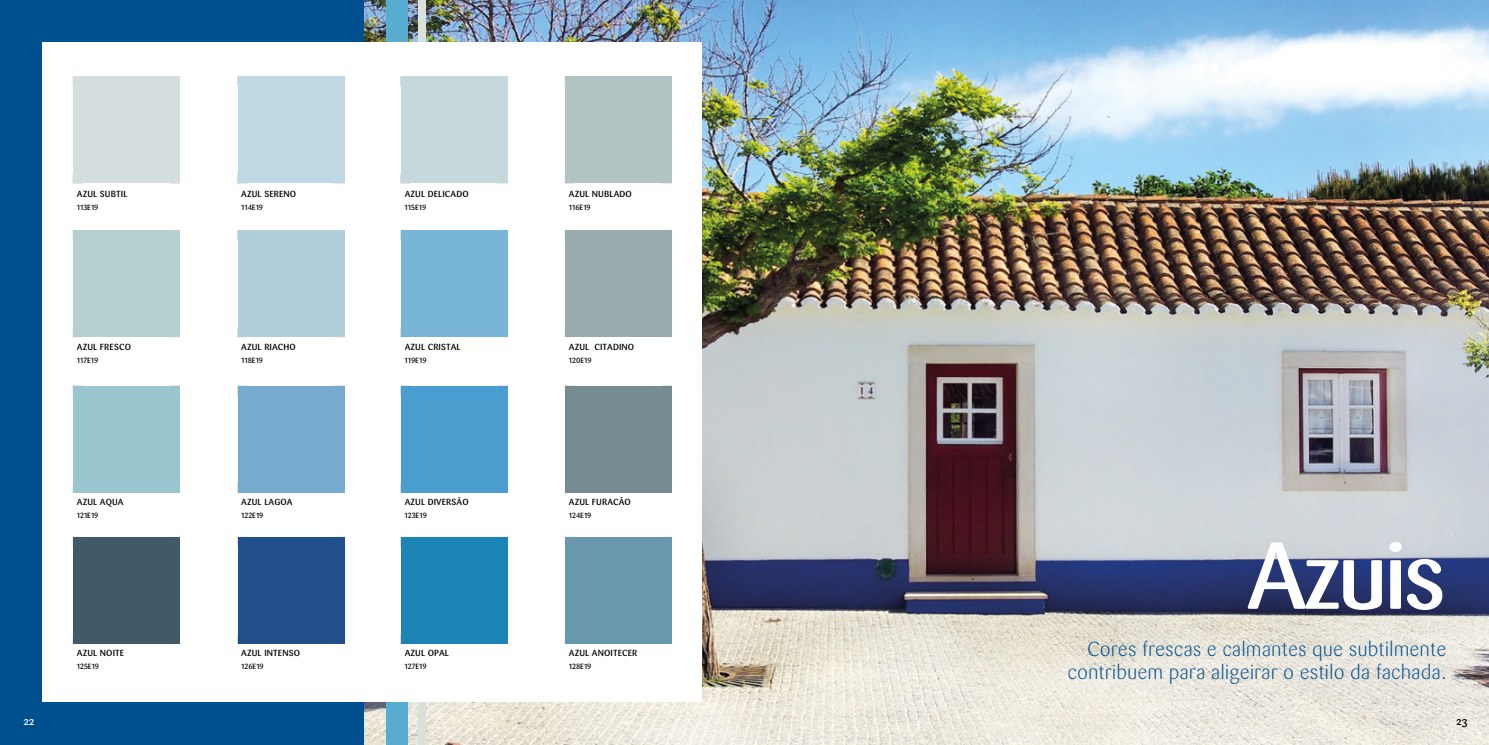
<style>
.page{position:relative;width:1489px;height:745px;background:#fff}
.page>*{position:absolute;margin:0;border:0;box-sizing:border-box;transform-origin:0 0}
.t1{font:500 93.75px "Sari Pro";letter-spacing:-.05em;color:#fff}
.t2{font:300 20px/23.8px "Sari Pro";color:#004f8e;text-align:right}
.t3{font:500 11.25px "Sari Pro";color:#fff}
.t4{font:500 11.25px "Sari Pro";color:#000}
.t5{font:500 8.75px "Sari Pro";letter-spacing:.01em;color:#000}
.t6{font:500 7.5px "Sari Pro";color:#000}
</style>
<div class="page">
<img style="left:364px;top:0;width:1124px;height:744px">
<div style="left:0;top:0;width:364px;height:744px;background:#004f8e"></div>
<div style="left:386px;top:0;width:21px;height:744px;background:#58acd0"></div>
<div style="left:418px;top:0;width:7px;height:744px;background:#dce0db"></div>
<div style="left:43px;top:43px;width:659px;height:659px;background:#fff"></div>
<div style="left:73px;top:76px;width:107px;height:107px;background:#d4dede"></div>
<div style="left:73px;top:230px;width:107px;height:107px;background:#b4d1d0"></div>
<div style="left:73px;top:385px;width:107px;height:107px;background:#9ac6cf"></div>
<div style="left:73px;top:536px;width:107px;height:107px;background:#405a67"></div>
<div style="left:238px;top:76px;width:106px;height:107px;background:#bfd9e4"></div>
<div style="left:238px;top:230px;width:106px;height:107px;background:#b1ceda"></div>
<div style="left:238px;top:385px;width:106px;height:107px;background:#77abcd"></div>
<div style="left:238px;top:536px;width:106px;height:107px;background:#214f8c"></div>
<div style="left:401px;top:76px;width:106px;height:107px;background:#c5d8dc"></div>
<div style="left:401px;top:230px;width:106px;height:107px;background:#78b5d6"></div>
<div style="left:401px;top:385px;width:106px;height:107px;background:#4a9ecf"></div>
<div style="left:401px;top:536px;width:106px;height:107px;background:#1d85b5"></div>
<div style="left:565px;top:76px;width:107px;height:107px;background:#b2c3c4"></div>
<div style="left:565px;top:230px;width:107px;height:107px;background:#9aabae"></div>
<div style="left:565px;top:385px;width:107px;height:107px;background:#778c90"></div>
<div style="left:565px;top:536px;width:107px;height:107px;background:#6998ad"></div>
<p class="t5" style="left:77px;top:188px;width:52px">AZUL SUBTIL</p>
<p class="t6" style="left:77px;top:202px;width:23px">113E19</p>
<p class="t5" style="left:241px;top:188px;width:56px">AZUL SERENO</p>
<p class="t6" style="left:241px;top:202px;width:23px">114E19</p>
<p class="t5" style="left:404px;top:188px;width:66px">AZUL DELICADO</p>
<p class="t6" style="left:404px;top:202px;width:23px">115E19</p>
<p class="t5" style="left:569px;top:188px;width:64px">AZUL NUBLADO</p>
<p class="t6" style="left:569px;top:202px;width:23px">116E19</p>
<p class="t5" style="left:77px;top:341px;width:56px">AZUL FRESCO</p>
<p class="t6" style="left:77px;top:355px;width:23px">117E19</p>
<p class="t5" style="left:241px;top:341px;width:56px">AZUL RIACHO</p>
<p class="t6" style="left:241px;top:355px;width:23px">118E19</p>
<p class="t5" style="left:404px;top:341px;width:58px">AZUL CRISTAL</p>
<p class="t6" style="left:404px;top:355px;width:23px">119E19</p>
<p class="t5" style="left:569px;top:341px;width:67px">AZUL CITADINO</p>
<p class="t6" style="left:569px;top:355px;width:24px">120E19</p>
<p class="t5" style="left:77px;top:496px;width:48px">AZUL AQUA</p>
<p class="t6" style="left:77px;top:510px;width:23px">121E19</p>
<p class="t5" style="left:241px;top:496px;width:53px">AZUL LAGOA</p>
<p class="t6" style="left:241px;top:510px;width:24px">122E19</p>
<p class="t5" style="left:404px;top:496px;width:65px">AZUL DIVERSÃO</p>
<p class="t6" style="left:404px;top:510px;width:24px">123E19</p>
<p class="t5" style="left:569px;top:496px;width:63px">AZUL FURACÃO</p>
<p class="t6" style="left:569px;top:510px;width:24px">124E19</p>
<p class="t5" style="left:77px;top:647px;width:49px">AZUL NOITE</p>
<p class="t6" style="left:77px;top:661px;width:24px">125E19</p>
<p class="t5" style="left:241px;top:647px;width:60px">AZUL INTENSO</p>
<p class="t6" style="left:241px;top:661px;width:24px">126E19</p>
<p class="t5" style="left:404px;top:647px;width:46px">AZUL OPAL</p>
<p class="t6" style="left:404px;top:661px;width:24px">127E19</p>
<p class="t5" style="left:569px;top:647px;width:70px">AZUL ANOITECER</p>
<p class="t6" style="left:569px;top:661px;width:24px">128E19</p>
<h1 class="t1" style="left:1246px;top:515px;width:202px">Azuis</h1>
<h2 class="t2" style="left:1067px;top:636px;width:380px">Cores frescas e calmantes que subtilmente contribuem para aligeirar o estilo da fachada.</h2>
<p class="t3" style="left:23px;top:713px;width:13px">22</p>
<p class="t4" style="left:1455px;top:713px;width:13px">23</p>
</div>
